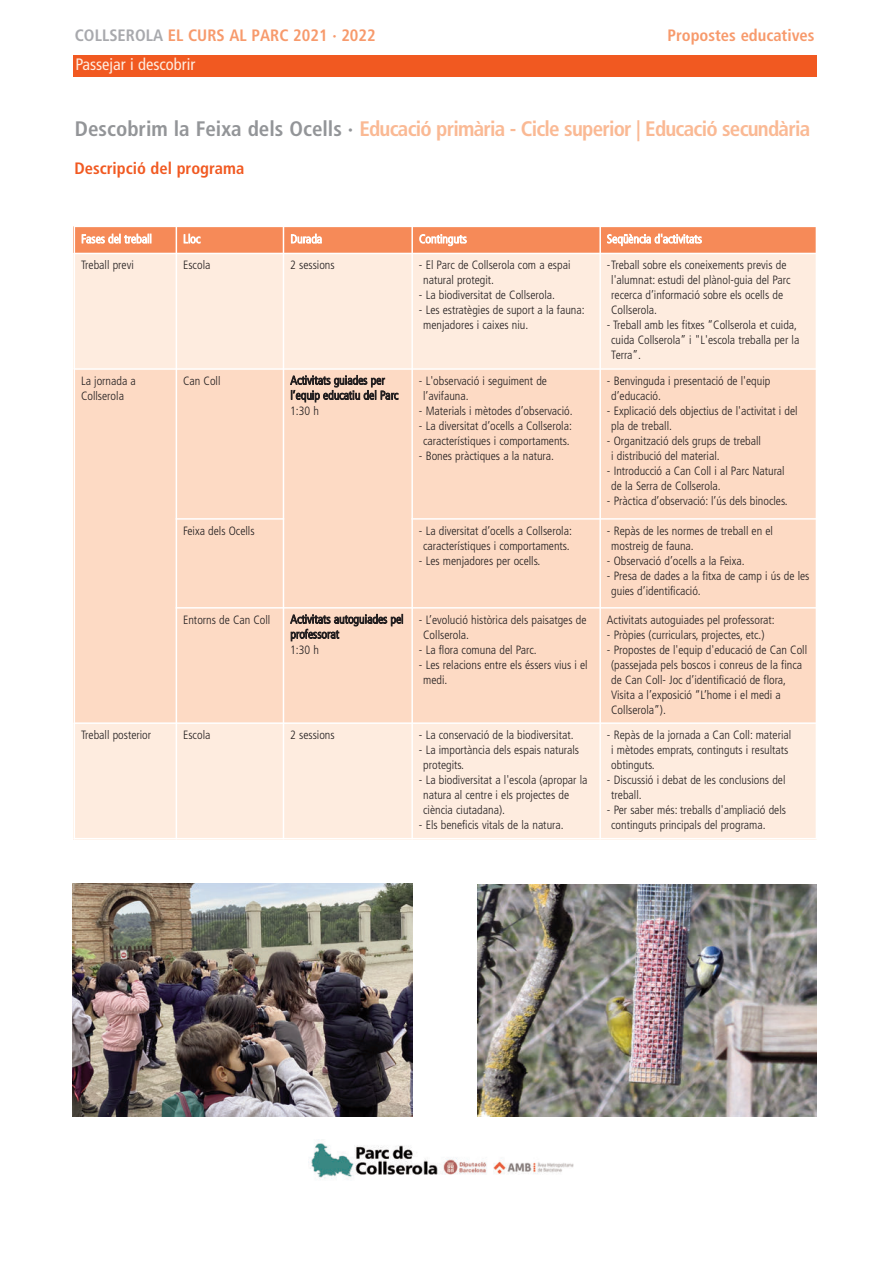
<style>
.page{position:relative;width:893px;height:1263px;background:#fff}
.page>*{position:absolute;margin:0;border:0;box-sizing:border-box;transform-origin:0 0}
.t1{font:700 condensed 21px "Frutiger 67";letter-spacing:-.035em;color:#fab994}
.t2{font:700 condensed 16.5px "Frutiger 67";color:#f79a6c}
.t3{font:700 condensed 16.5px "Frutiger 67";color:#f15921}
.t4{font:condensed 16.5px "Frutiger 57";color:#feecdf}
.t5{font:300 condensed 12px/15px "Frutiger 47";color:#231f20}
.t6{font:300 condensed 12px "Frutiger 47";letter-spacing:.005em;color:#fff}
.s1{color:#a8a9ad}
.s2{color:#939598}
</style>
<div class="page">
<div style="left:74px;top:226px;width:102px;height:27px;background:#f68a58"></div>
<div style="left:176px;top:226px;width:107px;height:27px;background:#f68a58"></div>
<div style="left:283px;top:226px;width:129px;height:27px;background:#f68a58"></div>
<div style="left:412px;top:226px;width:188px;height:27px;background:#f68a58"></div>
<div style="left:600px;top:226px;width:217px;height:27px;background:#f68a58"></div>
<div style="left:74px;top:253px;width:102px;height:116px;background:#feecdf"></div>
<div style="left:176px;top:253px;width:107px;height:116px;background:#feecdf"></div>
<div style="left:283px;top:253px;width:129px;height:116px;background:#feecdf"></div>
<div style="left:412px;top:253px;width:188px;height:116px;background:#feecdf"></div>
<div style="left:600px;top:253px;width:217px;height:116px;background:#feecdf"></div>
<div style="left:74px;top:369px;width:102px;height:354px;background:#fddac4"></div>
<div style="left:176px;top:369px;width:107px;height:150px;background:#fddac4"></div>
<div style="left:283px;top:369px;width:129px;height:239px;background:#fddac4"></div>
<div style="left:412px;top:369px;width:188px;height:150px;background:#fddac4"></div>
<div style="left:600px;top:369px;width:217px;height:150px;background:#fddac4"></div>
<div style="left:176px;top:519px;width:107px;height:89px;background:#fddac4"></div>
<div style="left:412px;top:519px;width:188px;height:89px;background:#fddac4"></div>
<div style="left:600px;top:519px;width:217px;height:89px;background:#fddac4"></div>
<div style="left:176px;top:608px;width:107px;height:115px;background:#fddac4"></div>
<div style="left:283px;top:608px;width:129px;height:115px;background:#fddac4"></div>
<div style="left:412px;top:608px;width:188px;height:115px;background:#fddac4"></div>
<div style="left:600px;top:608px;width:217px;height:115px;background:#fddac4"></div>
<div style="left:74px;top:723px;width:102px;height:116px;background:#feecdf"></div>
<div style="left:176px;top:723px;width:107px;height:116px;background:#feecdf"></div>
<div style="left:283px;top:723px;width:129px;height:116px;background:#feecdf"></div>
<div style="left:412px;top:723px;width:188px;height:116px;background:#feecdf"></div>
<div style="left:600px;top:723px;width:217px;height:116px;background:#feecdf"></div>
<hr style="left:74px;top:226px;width:1px;height:613px;background:#fff">
<hr style="left:176px;top:226px;width:1px;height:613px;background:#fff">
<hr style="left:283px;top:226px;width:1px;height:613px;background:#fff">
<hr style="left:411px;top:226px;width:2px;height:613px;background:#fff">
<hr style="left:599px;top:226px;width:2px;height:613px;background:#fff">
<hr style="left:816px;top:226px;width:1px;height:613px;background:#fff">
<hr style="left:74px;top:226px;width:743px;height:1px;background:#fff">
<hr style="left:74px;top:253px;width:743px;height:1px;background:#fff">
<hr style="left:74px;top:368px;width:743px;height:2px;background:#fff">
<hr style="left:176px;top:518px;width:108px;height:2px;background:#fff">
<hr style="left:411px;top:518px;width:406px;height:2px;background:#fff">
<hr style="left:176px;top:607px;width:641px;height:2px;background:#fff">
<hr style="left:74px;top:722px;width:743px;height:2px;background:#fff">
<hr style="left:74px;top:838px;width:743px;height:1px;background:#fff">
<img style="left:73px;top:883px;width:339px;height:234px">
<img style="left:478px;top:884px;width:338px;height:232px">
<div style="left:73px;top:55px;width:744px;height:21px;background:#f15921"></div>
<img style="left:310px;top:1139px;width:264px;height:40px">
<h2 class="t2" style="left:75px;top:25px;width:302px"><span class="s1">COLLSEROLA</span> EL CURS AL PARC 2021 · 2022</h2>
<h2 class="t2" style="left:667px;top:25px;width:149px">Propostes educatives</h2>
<h2 class="t4" style="left:75px;top:55px;width:121px">Passejar i descobrir</h2>
<h1 class="t1" style="left:75px;top:116px;width:737px"><span class="s2">Descobrim la Feixa dels Ocells ·</span> Educació primària - Cicle superior | Educació secundària</h1>
<h2 class="t3" style="left:74px;top:158px;width:171px">Descripció del programa</h2>
<p class="t6" style="left:81px;top:232px;width:72px">Fases del treball</p>
<p class="t6" style="left:183px;top:232px;width:19px">Lloc</p>
<p class="t6" style="left:290px;top:232px;width:33px">Durada</p>
<p class="t6" style="left:419px;top:232px;width:49px">Continguts</p>
<p class="t6" style="left:607px;top:232px;width:96px">Seqüència d'activitats</p>
<p class="t5" style="left:81px;top:258px;width:54px">Treball previ</p>
<p class="t5" style="left:183px;top:258px;width:29px">Escola</p>
<p class="t5" style="left:290px;top:258px;width:46px">2 sessions</p>
<p class="t5" style="left:423px;top:258px;width:149px;text-indent:-4px">- El Parc de Collserola com a espai natural protegit.</p>
<p class="t5" style="left:419px;top:288px;width:138px">- La biodiversitat de Collserola.</p>
<p class="t5" style="left:423px;top:303px;width:163px;text-indent:-4px">- Les estratègies de suport a la fauna: menjadores i caixes niu.</p>
<p class="t5" style="left:611px;top:258px;width:181px;text-indent:-4px">-Treball sobre els coneixements previs de l'alumnat: estudi del plànol-guia del Parc recerca d’informació sobre els ocells de Collserola.</p>
<p class="t5" style="left:611px;top:318px;width:190px;text-indent:-4px">- Treball amb les fitxes “Collserola et cuida, cuida Collserola” i "L'escola treballa per la<br>Terra”.</p>
<p class="t5" style="left:81px;top:373px;width:56px">La jornada a<br>Collserola</p>
<p class="t5" style="left:183px;top:373px;width:39px">Can Coll</p>
<p class="t5" style="left:290px;top:373px;width:110px">Activitats guiades per l’equip educatiu del Parc<br>1:30 h</p>
<p class="t5" style="left:423px;top:373px;width:125px;text-indent:-4px">- L'observació i seguiment de l’avifauna.</p>
<p class="t5" style="left:419px;top:403px;width:155px">- Materials i mètodes d’observació.</p>
<p class="t5" style="left:419px;top:418px;width:154px;text-align:center">- La diversitat d’ocells a Collserola: característiques i comportaments.</p>
<p class="t5" style="left:419px;top:448px;width:136px">- Bones pràctiques a la natura.</p>
<p class="t5" style="left:183px;top:523px;width:73px">Feixa dels Ocells</p>
<p class="t5" style="left:419px;top:523px;width:154px;text-align:center">- La diversitat d’ocells a Collserola: característiques i comportaments.</p>
<p class="t5" style="left:419px;top:553px;width:123px">- Les menjadores per ocells.</p>
<p class="t5" style="left:183px;top:612px;width:89px">Entorns de Can Coll</p>
<p class="t5" style="left:290px;top:612px;width:115px">Activitats autoguiades pel professorat<br>1:30 h</p>
<p class="t5" style="left:423px;top:612px;width:165px;text-indent:-4px">- L’evolució històrica dels paisatges de<br>Collserola.</p>
<p class="t5" style="left:419px;top:642px;width:119px">- La flora comuna del Parc.</p>
<p class="t5" style="left:423px;top:657px;width:166px;text-indent:-4px">- Les relacions entre els éssers vius i el medi.</p>
<p class="t5" style="left:81px;top:727px;width:72px">Treball posterior</p>
<p class="t5" style="left:183px;top:727px;width:29px">Escola</p>
<p class="t5" style="left:290px;top:727px;width:46px">2 sessions</p>
<p class="t5" style="left:419px;top:727px;width:156px">- La conservació de la biodiversitat.</p>
<p class="t5" style="left:423px;top:742px;width:157px;text-indent:-4px">- La importància dels espais naturals protegits.</p>
<p class="t5" style="left:423px;top:772px;width:166px;text-indent:-4px">- La biodiversitat a l'escola (apropar la natura al centre i els projectes de ciència ciutadana).</p>
<p class="t5" style="left:419px;top:817px;width:146px">- Els beneficis vitals de la natura.</p>
<p class="t5" style="left:611px;top:373px;width:161px;text-indent:-4px">- Benvinguda i presentació de l'equip d’educació.</p>
<p class="t5" style="left:611px;top:403px;width:188px;text-indent:-4px">- Explicació dels objectius de l'activitat i del pla de treball.</p>
<p class="t5" style="left:611px;top:433px;width:151px;text-indent:-4px">- Organització dels grups de treball i distribució del material.</p>
<p class="t5" style="left:611px;top:463px;width:175px;text-indent:-4px">- Introducció a Can Coll i al Parc Natural de la Serra de Collserola.</p>
<p class="t5" style="left:607px;top:493px;width:182px">- Pràctica d’observació: l’ús dels binocles.</p>
<p class="t5" style="left:611px;top:523px;width:163px;text-indent:-4px">- Repàs de les normes de treball en el mostreig de fauna.</p>
<p class="t5" style="left:607px;top:553px;width:139px">- Observació d’ocells a la Feixa.</p>
<p class="t5" style="left:611px;top:568px;width:200px;text-indent:-4px">- Presa de dades a la fitxa de camp i ús de les guies d’identificació.</p>
<p class="t5" style="left:607px;top:612px;width:169px">Activitats autoguiades pel professorat:</p>
<p class="t5" style="left:607px;top:627px;width:159px">- Pròpies (curriculars, projectes, etc.)</p>
<p class="t5" style="left:611px;top:642px;width:197px;text-indent:-4px">- Propostes de l'equip d'educació de Can Coll (passejada pels boscos i conreus de la finca de Can Coll- Joc d’identificació de flora, Visita a l’exposició “L’home i el medi a Collserola”).</p>
<p class="t5" style="left:611px;top:727px;width:181px;text-indent:-4px">- Repàs de la jornada a Can Coll: material i mètodes emprats, continguts i resultats obtinguts.</p>
<p class="t5" style="left:611px;top:772px;width:176px;text-indent:-4px">- Discussió i debat de les conclusions del treball.</p>
<p class="t5" style="left:611px;top:802px;width:176px;text-indent:-4px">- Per saber més: treballs d'ampliació dels continguts principals del programa.</p>
</div>
